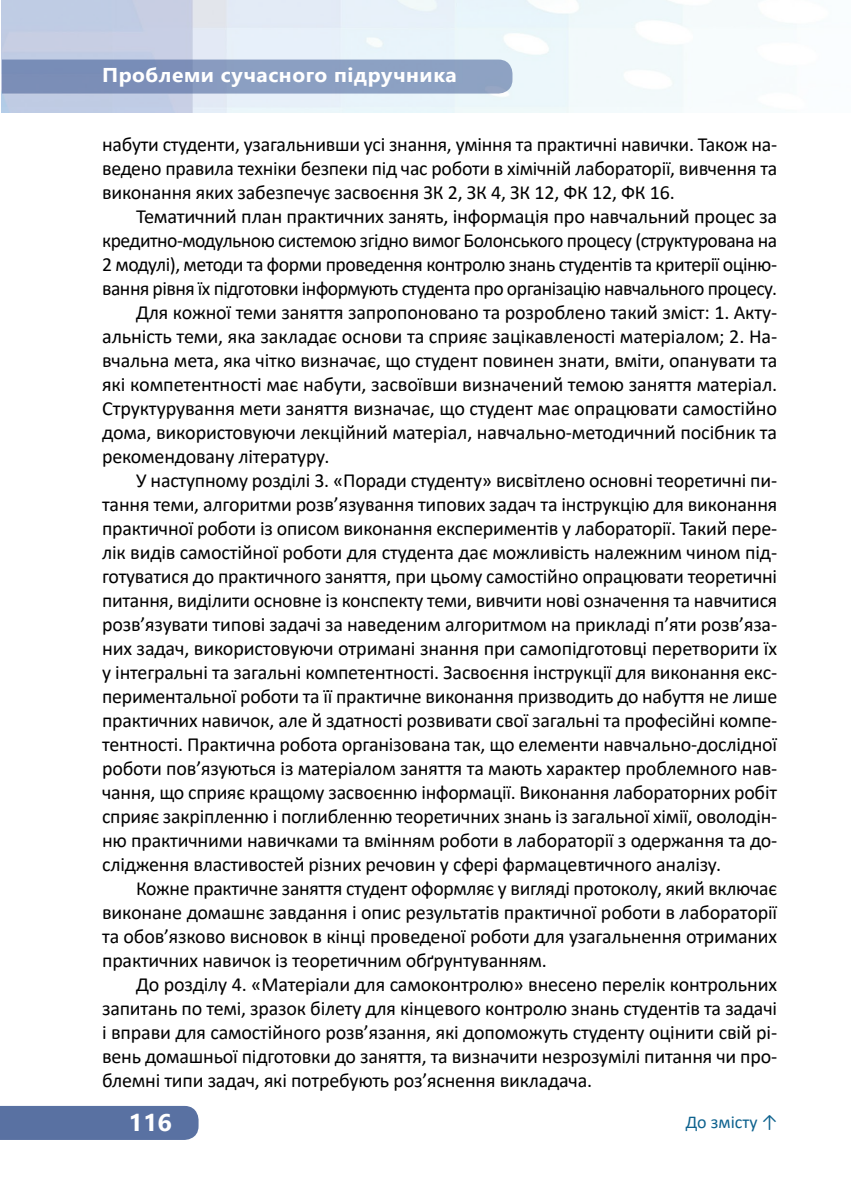
<style>
.page{position:relative;width:851px;height:1191px;background:#fff}
.page>*{position:absolute;margin:0;border:0;box-sizing:border-box;transform-origin:0 0}
.t1{font:700 24px "Segoe UI";color:#fff;scale:1.05 1}
.t2{font:20px/24px "Calibri";letter-spacing:-.01em;color:#000;text-align:justify}
.t3{font:700 20px "Segoe UI";letter-spacing:.025em;color:#fff;scale:1.05 1}
.t4{font:18px "Calibri";color:#0e628e}
</style>
<div class="page">
<svg style="left:2px;top:60px;width:510px;height:34px;background:#869abe"></svg>
<div style="left:0;top:1106px;width:198px;height:34px;background:#5971a2"></div>
<p class="t3" style="left:102px;top:56px;width:339px">Проблеми сучасного підручника</p>
<p class="t2" style="left:102px;top:132px;width:676px">набути студенти, узагальнивши усі знання, уміння та практичні навички. Також на&shy;ведено правила техніки безпеки під час роботи в хімічній лабораторії, вивчення та виконання яких забезпечує засвоєння ЗК 2, ЗК 4, ЗК 12, ФК 12, ФК 16.</p>
<p class="t2" style="left:136px;top:204px;width:642px">Тематичний план практичних занять, інформація про навчальний процес за</p>
<p class="t2" style="left:102px;top:228px;width:676px">кредитно-модульною системою згідно вимог Болонського процесу (структурована на</p>
<p class="t2" style="left:102px;top:252px;width:676px">2 модулі), методи та форми проведення контролю знань студентів та критерії оціню-</p>
<p class="t2" style="left:102px;top:276px;width:676px">вання рівня їх підготовки інформують студента про організацію навчального процесу.</p>
<p class="t2" style="left:136px;top:300px;width:642px">Для кожної теми заняття запропоновано та розроблено такий зміст: 1. Акту-</p>
<p class="t2" style="left:102px;top:324px;width:676px">альність теми, яка закладає основи та сприяє зацікавленості матеріалом; 2. На-</p>
<p class="t2" style="left:102px;top:348px;width:676px">вчальна мета, яка чітко визначає, що студент повинен знати, вміти, опанувати та</p>
<p class="t2" style="left:102px;top:372px;width:676px">які компетентності має набути, засвоївши визначений темою заняття матеріал.</p>
<p class="t2" style="left:102px;top:396px;width:676px">Структурування мети заняття визначає, що студент має опрацювати самостійно</p>
<p class="t2" style="left:102px;top:420px;width:676px">дома, використовуючи лекційний матеріал, навчально-методичний посібник та</p>
<p class="t2" style="left:102px;top:444px;width:229px">рекомендовану літературу.</p>
<p class="t2" style="left:136px;top:468px;width:642px">У наступному розділі 3. «Поради студенту» висвітлено основні теоретичні пи-</p>
<p class="t2" style="left:102px;top:492px;width:676px">тання теми, алгоритми розв’язування типових задач та інструкцію для виконання</p>
<p class="t2" style="left:102px;top:516px;width:676px">практичної роботи із описом виконання експериментів у лабораторії. Такий пере-</p>
<p class="t2" style="left:102px;top:540px;width:676px">лік видів самостійної роботи для студента дає можливість належним чином під-</p>
<p class="t2" style="left:102px;top:564px;width:676px">готуватися до практичного заняття, при цьому самостійно опрацювати теоретичні</p>
<p class="t2" style="left:102px;top:588px;width:676px">питання, виділити основне із конспекту теми, вивчити нові означення та навчитися</p>
<p class="t2" style="left:102px;top:612px;width:676px">розв’язувати типові задачі за наведеним алгоритмом на прикладі п’яти розв’яза-</p>
<p class="t2" style="left:102px;top:636px;width:676px">них задач, використовуючи отримані знання при самопідготовці перетворити їх</p>
<p class="t2" style="left:102px;top:660px;width:676px">у інтегральні та загальні компетентності. Засвоєння інструкції для виконання екс-</p>
<p class="t2" style="left:102px;top:684px;width:676px">периментальної роботи та її практичне виконання призводить до набуття не лише</p>
<p class="t2" style="left:102px;top:708px;width:676px">практичних навичок, але й здатності розвивати свої загальні та професійні компе-</p>
<p class="t2" style="left:102px;top:732px;width:676px">тентності. Практична робота організована так, що елементи навчально-дослідної</p>
<p class="t2" style="left:102px;top:756px;width:676px">роботи пов’язуються із матеріалом заняття та мають характер проблемного нав-</p>
<p class="t2" style="left:102px;top:780px;width:676px">чання, що сприяє кращому засвоєнню інформації. Виконання лабораторних робіт</p>
<p class="t2" style="left:102px;top:804px;width:676px">сприяє закріпленню і поглибленню теоретичних знань із загальної хімії, оволодін-</p>
<p class="t2" style="left:102px;top:828px;width:676px">ню практичними навичками та вмінням роботи в лабораторії з одержання та до-</p>
<p class="t2" style="left:102px;top:852px;width:620px">слідження властивостей різних речовин у сфері фармацевтичного аналізу.</p>
<p class="t2" style="left:136px;top:876px;width:642px">Кожне практичне заняття студент оформляє у вигляді протоколу, який включає</p>
<p class="t2" style="left:102px;top:900px;width:676px">виконане домашнє завдання і опис результатів практичної роботи в лабораторії</p>
<p class="t2" style="left:102px;top:924px;width:676px">та обов’язково висновок в кінці проведеної роботи для узагальнення отриманих</p>
<p class="t2" style="left:102px;top:948px;width:446px">практичних навичок із теоретичним обґрунтуванням.</p>
<p class="t2" style="left:136px;top:972px;width:642px">До розділу 4. «Матеріали для самоконтролю» внесено перелік контрольних</p>
<p class="t2" style="left:102px;top:996px;width:676px">запитань по темі, зразок білету для кінцевого контролю знань студентів та задачі</p>
<p class="t2" style="left:102px;top:1020px;width:676px">і вправи для самостійного розв’язання, які допоможуть студенту оцінити свій рі-</p>
<p class="t2" style="left:102px;top:1044px;width:676px">вень домашньої підготовки до заняття, та визначити незрозумілі питання чи про-</p>
<p class="t2" style="left:102px;top:1068px;width:491px">блемні типи задач, які потребують роз’яснення викладача.</p>
<p class="t4" style="left:685px;top:1109px;width:94px">До змісту ↑</p>
<p class="t1" style="left:128px;top:1100px;width:43px">116</p>
</div>
